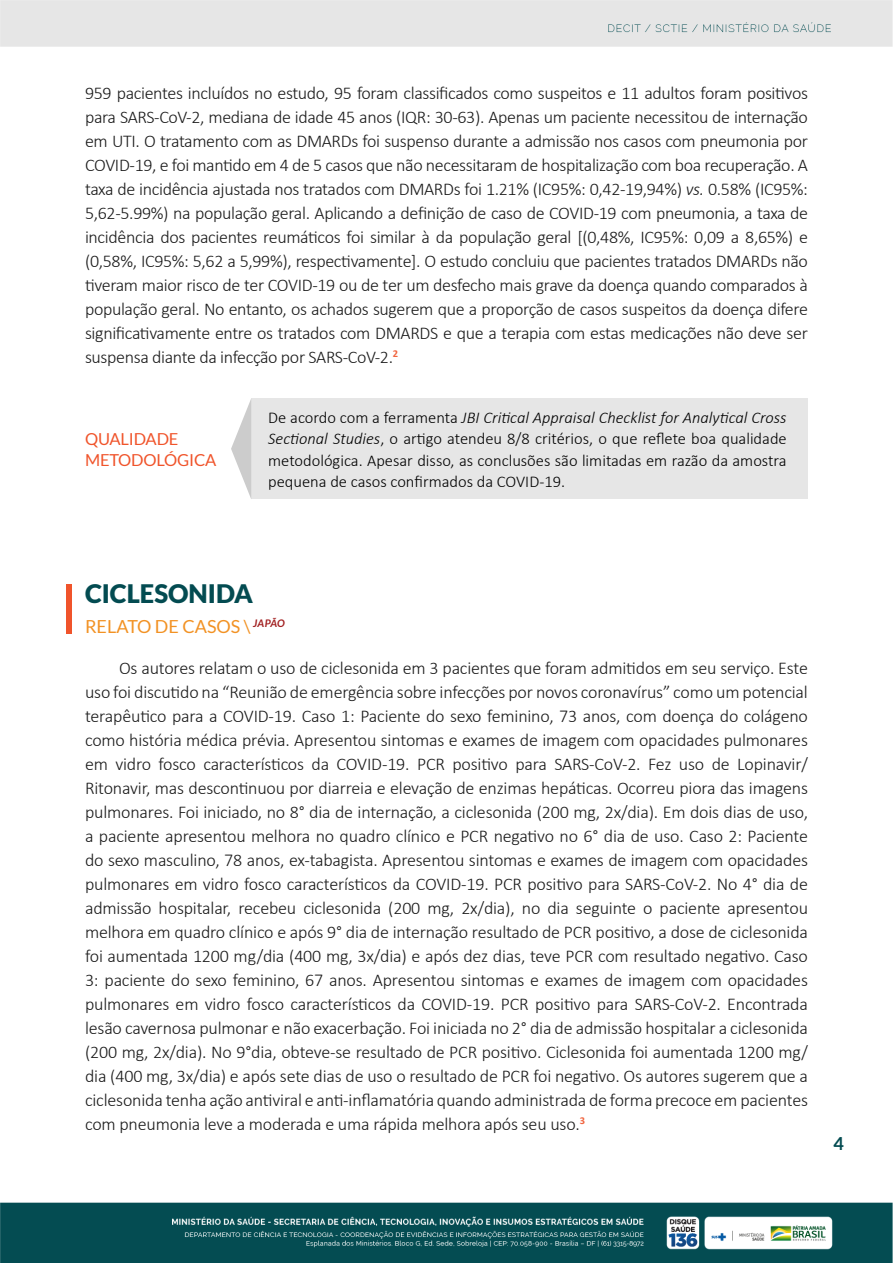
<style>
.page{position:relative;width:893px;height:1263px;background:#fff}
.page>*{position:absolute;margin:0;border:0;box-sizing:border-box;transform-origin:0 0}
.t1{font:900 25.5px "Lato";color:#034b51}
.t2{font:300 18px/24px "Calibri";letter-spacing:-.02em;color:#1a1a1a;text-align:justify}
.t3{font:18px "Lato";color:#f29224}
.t4{font:700 18px "Lato";color:#034b51}
.t5{font:300 16.5px/21px "Calibri";color:#000;text-align:justify}
.t6{font:16.5px/21px "Lato";letter-spacing:-.01em;color:#f0542b}
.s1{font-style:italic}
</style>
<div class="page">
<img style="left:0;top:0;width:893px;height:1263px">
<div style="left:85px;top:398px;width:146px;height:101px;background:#fff"></div>
<div style="left:251px;top:398px;width:557px;height:101px;background:#e6e6e6"></div>
<svg style="left:231px;top:398px;width:20px;height:101px"></svg>
<div style="left:66px;top:584px;width:6px;height:49px;background:#f0542b"></div>
<p class="t2" style="left:85px;top:80px;width:725px">959 pacientes incluídos no estudo, 95 foram classificados como suspeitos e 11 adultos foram positivos para SARS-CoV-2, mediana de idade 45 anos (IQR: 30-63). Apenas um paciente necessitou de internação em UTI. O tratamento com as DMARDs foi suspenso durante a admissão nos casos com pneumonia por COVID-19, e foi mantido em 4 de 5 casos que não necessitaram de hospitalização com boa recuperação. A taxa de incidência ajustada nos tratados com DMARDs foi 1.21% (IC95%: 0,42-19,94%) <span class="s1">vs.</span> 0.58% (IC95%:<br>5,62-5.99%) na população geral. Aplicando a definição de caso de COVID-19 com pneumonia, a taxa de incidência dos pacientes reumáticos foi similar à da população geral [(0,48%, IC95%: 0,09 a 8,65%) e (0,58%, IC95%: 5,62 a 5,99%), respectivamente]. O estudo concluiu que pacientes tratados DMARDs não tiveram maior risco de ter COVID-19 ou de ter um desfecho mais grave da doença quando comparados à população geral. No entanto, os achados sugerem que a proporção de casos suspeitos da doença difere significativamente entre os tratados com DMARDS e que a terapia com estas medicações não deve ser suspensa diante da infecção por SARS-CoV-2.<sup>2</sup></p>
<p class="t6" style="left:85px;top:428px;width:133px">QUALIDADE<br>METODOLÓGICA</p>
<p class="t5" style="left:268px;top:407px;width:520px">De acordo com a ferramenta <span class="s1">JBI Critical Appraisal Checklist for Analytical Cross Sectional Studies</span>, o artigo atendeu 8/8 critérios, o que reflete boa qualidade metodológica. Apesar disso, as conclusões são limitadas em razão da amostra pequena de casos confirmados da COVID-19.</p>
<h1 class="t1" style="left:85px;top:579px;width:169px">CICLESONIDA</h1>
<p class="t3" style="left:85px;top:617px;width:201px">RELATO DE CASOS \ <sup>JAPÃO</sup></p>
<p class="t2" style="left:85px;top:656px;width:724px;text-indent:34px">Os autores relatam o uso de ciclesonida em 3 pacientes que foram admitidos em seu serviço. Este uso foi discutido na “Reunião de emergência sobre infecções por novos coronavírus” como um potencial terapêutico para a COVID-19. Caso 1: Paciente do sexo feminino, 73 anos, com doença do colágeno como história médica prévia. Apresentou sintomas e exames de imagem com opacidades pulmonares em vidro fosco característicos da COVID-19. PCR positivo para SARS-CoV-2. Fez uso de Lopinavir/ Ritonavir, mas descontinuou por diarreia e elevação de enzimas hepáticas. Ocorreu piora das imagens pulmonares. Foi iniciado, no 8° dia de internação, a ciclesonida (200 mg, 2x/dia). Em dois dias de uso, a paciente apresentou melhora no quadro clínico e PCR negativo no 6° dia de uso. Caso 2: Paciente do sexo masculino, 78 anos, ex-tabagista. Apresentou sintomas e exames de imagem com opacidades pulmonares em vidro fosco característicos da COVID-19. PCR positivo para SARS-CoV-2. No 4° dia de admissão hospitalar, recebeu ciclesonida (200 mg, 2x/dia), no dia seguinte o paciente apresentou melhora em quadro clínico e após 9° dia de internação resultado de PCR positivo, a dose de ciclesonida foi aumentada 1200 mg/dia (400 mg, 3x/dia) e após dez dias, teve PCR com resultado negativo. Caso 3: paciente do sexo feminino, 67 anos. Apresentou sintomas e exames de imagem com opacidades pulmonares em vidro fosco característicos da COVID-19. PCR positivo para SARS-CoV-2. Encontrada lesão cavernosa pulmonar e não exacerbação. Foi iniciada no 2° dia de admissão hospitalar a ciclesonida (200 mg, 2x/dia). No 9°dia, obteve-se resultado de PCR positivo. Ciclesonida foi aumentada 1200 mg/ dia (400 mg, 3x/dia) e após sete dias de uso o resultado de PCR foi negativo. Os autores sugerem que a ciclesonida tenha ação antiviral e anti-inflamatória quando administrada de forma precoce em pacientes com pneumonia leve a moderada e uma rápida melhora após seu uso.<sup>3</sup></p>
<p class="t4" style="left:833px;top:1133px;width:12px">4</p>
</div>
